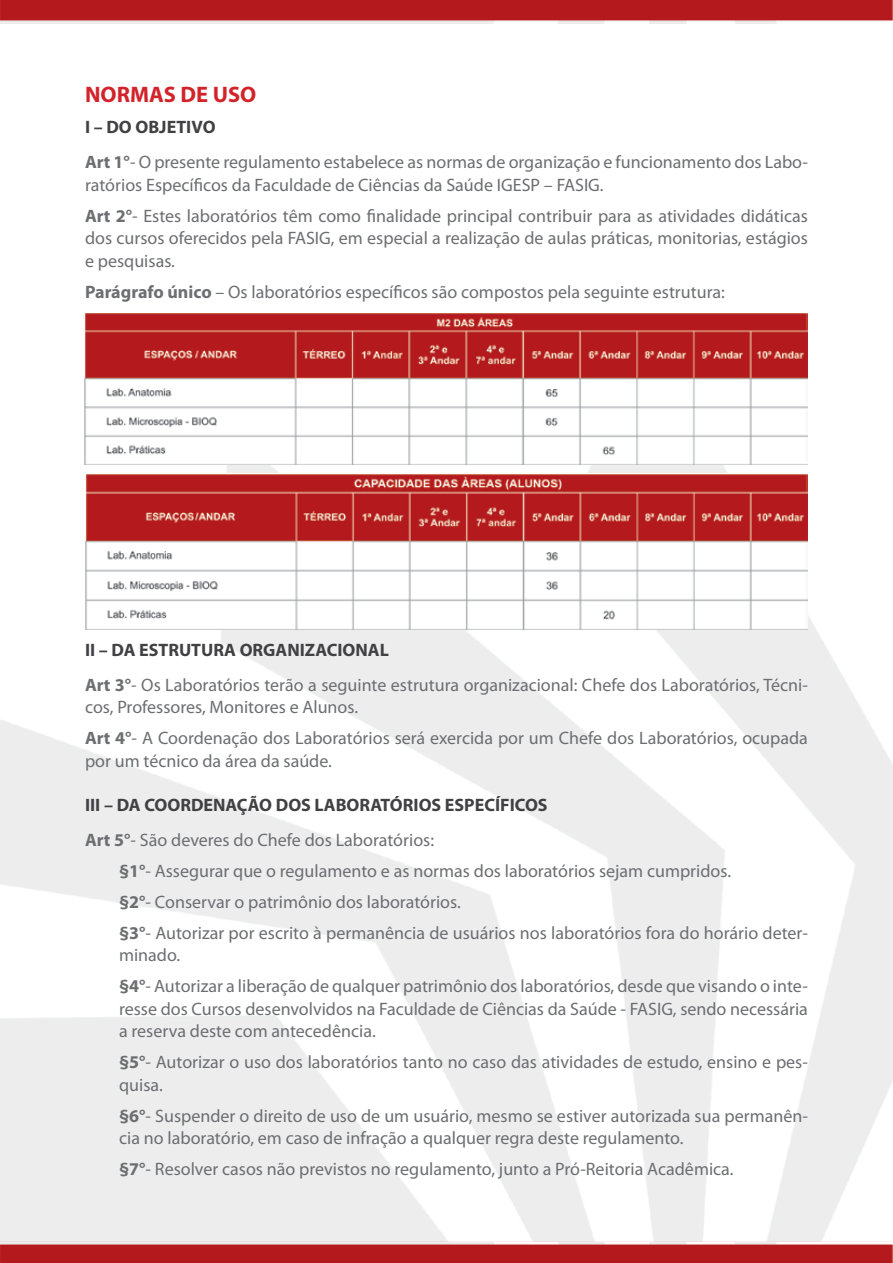
<style>
.page{position:relative;width:893px;height:1263px;background:#fff}
.page>*{position:absolute;margin:0;border:0;box-sizing:border-box;transform-origin:0 0}
.t1{font:700 22.5px "Myriad Pro";color:#d2232a}
.t2{font:18px/31px "Myriad Pro";color:#6d6e71}
.t3{font:700 18px/35.2px "Myriad Pro";color:#414042}
.s1{font-weight:700;color:#414042}
.s2{font-weight:700}
.s3{color:#6d6e71}
.s4{font-weight:400;color:#6d6e71}
</style>
<div class="page">
<img style="left:0;top:464px;width:893px;height:799px">
<img style="left:0;top:0;width:893px;height:23px">
<img style="left:85px;top:473px;width:723px;height:156px">
<img style="left:84px;top:313px;width:724px;height:151px">
<p class="t1" style="left:85px;top:80px;width:173px">NORMAS DE USO</p>
<p class="t2" style="left:85px;top:109px;width:724px;line-height:35.2px"><span class="s1">I – DO OBJETIVO<br></span><span class="s2">Art 1°</span>- O presente regulamento estabelece as normas de organização e funcionamento dos Labo-</p>
<p class="t2" style="left:85px;top:169px;width:724px">ratórios Específicos da Faculdade de Ciências da Saúde IGESP – FASIG.<br><span class="s2">Art 2°</span>- Estes laboratórios têm como finalidade principal contribuir para as atividades didáticas</p>
<p class="t2" style="left:85px;top:227px;width:724px;line-height:22.5px">dos cursos oferecidos pela FASIG, em especial a realização de aulas práticas, monitorias, estágios e pesquisas.</p>
<p class="t2" style="left:85px;top:277px;width:641px"><span class="s2">Parágrafo único</span> – Os laboratórios específicos são compostos pela seguinte estrutura:</p>
<p class="t2" style="left:85px;top:632px;width:724px;line-height:35.2px"><span class="s1">II – DA ESTRUTURA ORGANIZACIONAL<br></span><span class="s2">Art 3°</span>- Os Laboratórios terão a seguinte estrutura organizacional: Chefe dos Laboratórios, Técni-</p>
<p class="t2" style="left:85px;top:691px;width:724px">cos, Professores, Monitores e Alunos.<br><span class="s2">Art 4°</span>- A Coordenação dos Laboratórios será exercida por um Chefe dos Laboratórios, ocupada</p>
<p class="t2" style="left:85px;top:745px;width:248px">por um técnico da área da saúde.</p>
<p class="t3" style="left:85px;top:786px;width:464px">III – DA COORDENAÇÃO DOS LABORATÓRIOS ESPECÍFICOS<br><span class="s3">Art 5°</span><span class="s4">- São deveres do Chefe dos Laboratórios:</span></p>
<p class="t2" style="left:119px;top:855px;width:690px"><span class="s2">§1°</span>- Assegurar que o regulamento e as normas dos laboratórios sejam cumpridos.<br><span class="s2">§2°</span>- Conservar o patrimônio dos laboratórios.<br><span class="s2">§3°</span>- Autorizar por escrito à permanência de usuários nos laboratórios fora do horário deter-</p>
<p class="t2" style="left:119px;top:939px;width:690px">minado.<br><span class="s2">§4°</span>- Autorizar a liberação de qualquer patrimônio dos laboratórios, desde que visando o inte-</p>
<p class="t2" style="left:119px;top:997px;width:690px;line-height:22.5px">resse dos Cursos desenvolvidos na Faculdade de Ciências da Saúde - FASIG, sendo necessária a reserva deste com antecedência.</p>
<p class="t2" style="left:119px;top:1051px;width:690px;line-height:22.5px"><span class="s2">§5°</span>- Autorizar o uso dos laboratórios tanto no caso das atividades de estudo, ensino e pes&shy;quisa.</p>
<p class="t2" style="left:119px;top:1104px;width:690px;line-height:22.5px"><span class="s2">§6°</span>- Suspender o direito de uso de um usuário, mesmo se estiver autorizada sua permanên&shy;cia no laboratório, em caso de infração a qualquer regra deste regulamento.</p>
<p class="t2" style="left:119px;top:1153px;width:616px"><span class="s2">§7°</span>- Resolver casos não previstos no regulamento, junto a Pró-Reitoria Acadêmica.</p>
</div>
